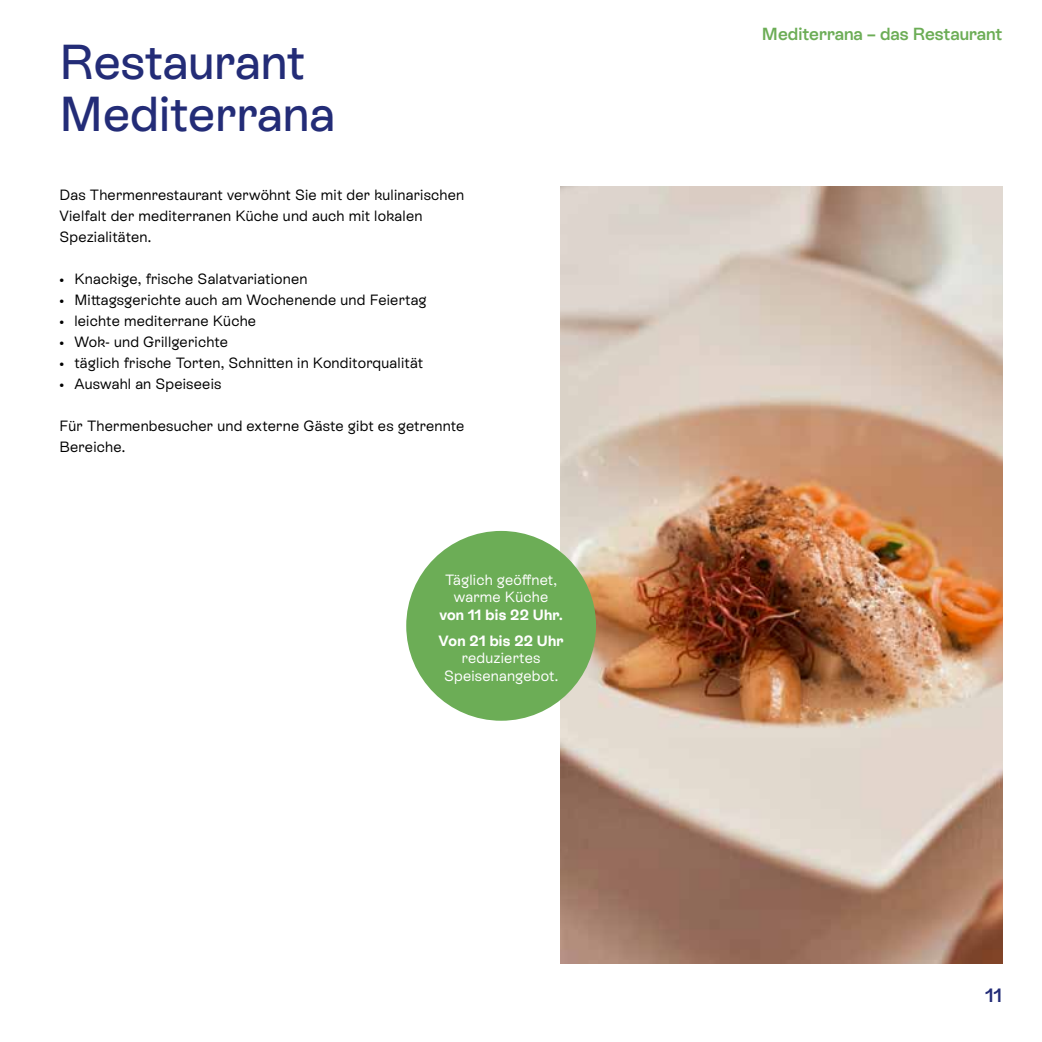
<style>
.page{position:relative;width:1042px;height:1042px;background:#fff}
.page>*{position:absolute;margin:0;border:0;box-sizing:border-box;transform-origin:0 0}
.t1{font:500 49px/52.5px "Rebond Grotesque";color:#232c77}
.t2{font:600 19.25px "Rebond Grotesque";color:#232c77}
.t3{font:600 17.5px "Rebond Grotesque";color:#6cad56}
.t4{font:14.88px/21px "Rebond Grotesque";letter-spacing:.015em;color:#000}
.t5{font:14.88px/17.5px "Rebond Grotesque";letter-spacing:.015em;color:#fff;text-align:center}
.t6{font:700 14.88px/26.2px "Rebond Grotesque";letter-spacing:.015em;color:#fff}
</style>
<div class="page">
<img style="left:561px;top:186px;width:441px;height:778px">
<div style="left:406px;top:531px;width:190px;height:190px;background:#6cad56;border-radius:50%"></div>
<h1 class="t1" style="left:60px;top:34px;width:277px">Restaurant<br>Mediterrana</h1>
<p class="t4" style="left:60px;top:184px;width:406px">Das Thermenrestaurant verwöhnt Sie mit der kulinarischen<br>Vielfalt der mediterranen Küche und auch mit lokalen<br>Spezialitäten.</p>
<p class="t4" style="left:60px;top:268px;width:249px">• Knackige, frische Salatvariationen</p>
<p class="t4" style="left:60px;top:289px;width:369px">• Mittagsgerichte auch am Wochenende und Feiertag</p>
<p class="t4" style="left:60px;top:310px;width:198px">• leichte mediterrane Küche</p>
<p class="t4" style="left:60px;top:331px;width:170px">• Wok- und Grillgerichte</p>
<p class="t4" style="left:60px;top:352px;width:365px">• täglich frische Torten, Schnitten in Konditorqualität</p>
<p class="t4" style="left:60px;top:373px;width:163px">• Auswahl an Speiseeis</p>
<p class="t4" style="left:60px;top:415px;width:406px">Für Thermenbesucher und externe Gäste gibt es getrennte<br>Bereiche.</p>
<p class="t5" style="left:445px;top:570px;width:113px">Täglich geöffnet, warme Küche</p>
<p class="t6" style="left:439px;top:600px;width:127px">von 11 bis 22 Uhr.<br>Von 21 bis 22 Uhr</p>
<p class="t5" style="left:444px;top:649px;width:116px">reduziertes<br>Speisenangebot.</p>
<p class="t3" style="left:762px;top:22px;width:242px">Mediterrana – das Restaurant</p>
<p class="t2" style="left:985px;top:982px;width:18px">11</p>
</div>
